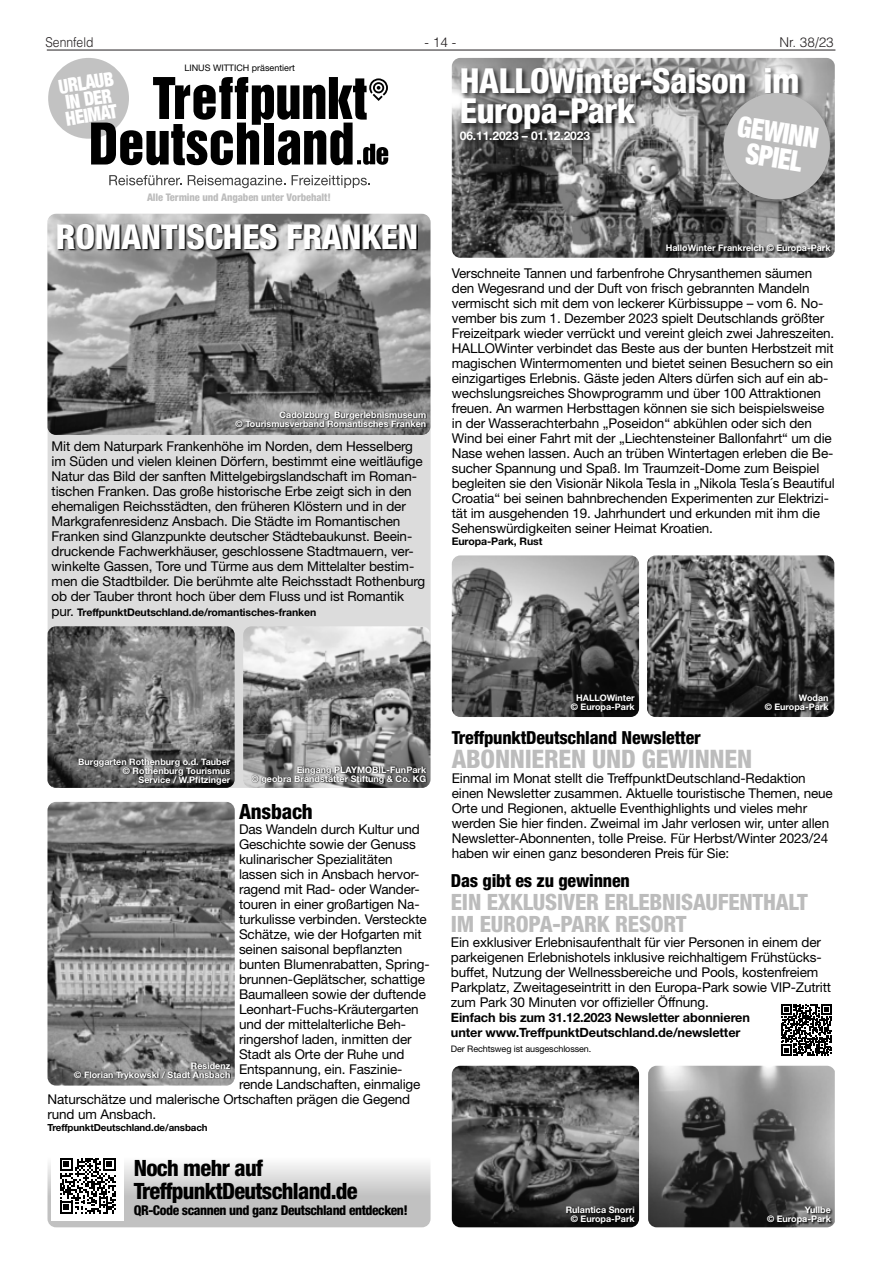
<style>
.page{position:relative;width:881px;height:1263px;background:#fff}
.page>*{position:absolute;margin:0;border:0;box-sizing:border-box;transform-origin:0 0}
.t1{font:800 condensed 34.5px/30px "Helvetica Neue LT";letter-spacing:-.01em;color:#fff}
.t2{font:900 condensed 28.5px/25.5px "Helvetica Neue";color:#fff;text-align:center;scale:.9 1}
.t3{font:800 condensed 25.5px "Helvetica Neue LT";letter-spacing:-.01em;color:#bcbcbc}
.t4{font:800 condensed 22.5px/22.5px "Helvetica Neue LT";letter-spacing:-.01em;color:#bcbcbc}
.t5{font:800 condensed 22.5px/22.5px "Helvetica Neue LT";letter-spacing:-.03em;color:#000}
.t6{font:800 condensed 21px "Helvetica Neue LT";letter-spacing:-.01em;color:#000}
.t7{font:900 condensed 19.5px/16.5px "Helvetica Neue";color:#fff;scale:.9 1}
.t8{font:800 condensed 18px "Helvetica Neue LT";letter-spacing:-.01em;color:#000}
.t9{font:13.5px/15px "Helvetica Neue LT";letter-spacing:-.01em;color:#000}
.t10{font:800 condensed 13.5px "Helvetica Neue LT";letter-spacing:-.03em;color:#000}
.t11{font:300 13.5px "Helvetica LT";color:#231f20}
.t12{font:300 13.5px "Helvetica LT";color:#231f20;scale:.9 1}
.t13{font:700 12.75px/15px "Helvetica Neue LT";letter-spacing:-.01em;color:#000}
.t14{font:700 12px "Helvetica Neue LT";letter-spacing:-.01em;color:#fff}
.t15{font:700 10.5px "Helvetica Neue LT";letter-spacing:-.01em;color:#000}
.t16{font:800 condensed 10.5px "Helvetica Neue LT";letter-spacing:-.01em;color:#bcbcbc}
.t17{font:700 9.75px "Helvetica Neue LT";letter-spacing:-.01em;color:#000}
.t18{font:700 9px/9px "Helvetica Neue LT";color:#fff;text-align:right}
.t19{font:9px "Helvetica Neue LT";letter-spacing:-.01em;color:#000}
.s1{font-weight:400;font-size:13.5px}
</style>
<div class="page">
<hr style="left:47px;top:50px;width:788px;height:1px;background:#231f20">
<div style="left:48px;top:58px;width:81px;height:81px;background:#bcbcbc;border-radius:50%"></div>
<svg style="left:109px;top:175px;width:72px;height:10px"></svg>
<svg style="left:188px;top:175px;width:97px;height:13px"></svg>
<svg style="left:291px;top:175px;width:79px;height:13px"></svg>
<svg style="left:91px;top:77px;width:297px;height:88px"></svg>
<svg style="left:47px;top:1144px;width:383px;height:83px"></svg>
<div style="left:52px;top:1149px;width:72px;height:72px;background:#fff"></div>
<svg style="left:60px;top:1158px;width:56px;height:56px"></svg>
<div style="left:48px;top:214px;width:382px;height:574px;background:#dcdcdc;border-radius:9px"></div>
<img style="left:47px;top:214px;width:383px;height:221px">
<img style="left:47px;top:626px;width:187px;height:162px">
<img style="left:243px;top:626px;width:187px;height:162px">
<svg style="left:251px;top:766px;width:176px;height:18px"></svg>
<svg style="left:79px;top:758px;width:152px;height:27px"></svg>
<svg style="left:235px;top:411px;width:191px;height:17px"></svg>
<svg style="left:58px;top:223px;width:360px;height:28px"></svg>
<img style="left:47px;top:802px;width:188px;height:283px">
<svg style="left:74px;top:1062px;width:157px;height:18px"></svg>
<img style="left:451px;top:58px;width:383px;height:200px">
<svg style="left:666px;top:246px;width:165px;height:9px"></svg>
<img style="left:451px;top:555px;width:187px;height:162px">
<img style="left:647px;top:555px;width:187px;height:162px">
<svg style="left:571px;top:694px;width:65px;height:19px"></svg>
<svg style="left:764px;top:694px;width:66px;height:19px"></svg>
<div style="left:458px;top:66px;width:346px;height:81px;background:#000;opacity:.75"></div>
<div style="left:720px;top:90px;width:114px;height:124px;background:#000;opacity:.25"></div>
<div style="left:723px;top:93px;width:106px;height:106px;background:#bcbcbc;border-radius:50%"></div>
<img style="left:451px;top:1066px;width:187px;height:161px">
<img style="left:648px;top:1066px;width:186px;height:161px">
<svg style="left:566px;top:1207px;width:70px;height:18px"></svg>
<svg style="left:767px;top:1207px;width:65px;height:18px"></svg>
<svg style="left:781px;top:1004px;width:50px;height:51px"></svg>
<p class="t12" style="left:45px;top:34px;width:55px">Sennfeld</p>
<p class="t11" style="left:424px;top:34px;width:33px">- 14 -</p>
<p class="t11" style="left:779px;top:34px;width:56px">Nr. 38/23</p>
<p class="t19" style="left:184px;top:63px;width:112px">LINUS WITTICH präsentiert</p>
<h3 class="t7" style="left:57px;top:78px;width:63px;rotate:-9deg">URLAUB<br>IN DER<br>HEIMAT</h3>
<h1 class="t1" style="left:459px;top:65px;width:341px">HALLOWinter-Saison im<br>Europa-Park</h1>
<p class="t14" style="left:459px;top:128px;width:132px">06.11.2023 – 01.12.2023</p>
<h2 class="t2" style="left:739px;top:111px;width:92px;rotate:9deg">GEWINN<br>SPIEL</h2>
<p class="t16" style="left:147px;top:191px;width:185px">Alle Termine und Angaben unter Vorbehalt!</p>
<h1 class="t1" style="left:56px;top:221px;width:364px">ROMANTISCHES FRANKEN</h1>
<p class="t18" style="left:235px;top:410px;width:192px">Cadolzburg Burgerlebnismuseum<br>© Tourismusverband Romantisches Franken</p>
<p class="t9" style="left:52px;top:438px;width:375px">Mit dem Naturpark Frankenhöhe im Norden, dem Hesselberg im Süden und vielen kleinen Dörfern, bestimmt eine weitläufige Natur das Bild der sanften Mittelgebirgslandschaft im Roman&shy;tischen Franken. Das große historische Erbe zeigt sich in den ehemaligen Reichsstädten, den früheren Klöstern und in der Markgrafenresidenz Ansbach. Die Städte im Romantischen Franken sind Glanzpunkte deutscher Städtebaukunst. Beein&shy;druckende Fachwerkhäuser, geschlossene Stadtmauern, ver&shy;winkelte Gassen, Tore und Türme aus dem Mittelalter bestim&shy;men die Stadtbilder. Die berühmte alte Reichsstadt Rothenburg ob der Tauber thront hoch über dem Fluss und ist Romantik</p>
<p class="t15" style="left:52px;top:605px;width:266px"><span class="s1">pur.</span> TreffpunktDeutschland.de/romantisches-franken</p>
<p class="t18" style="left:665px;top:244px;width:166px">HalloWinter Frankreich © Europa-Park</p>
<p class="t9" style="left:451px;top:265px;width:384px">Verschneite Tannen und farbenfrohe Chrysanthemen säumen den Wegesrand und der Duft von frisch gebrannten Mandeln vermischt sich mit dem von leckerer Kürbissuppe – vom 6. No&shy;vember bis zum 1. Dezember 2023 spielt Deutschlands größter Freizeitpark wieder verrückt und vereint gleich zwei Jahreszeiten.<br>HALLOWinter verbindet das Beste aus der bunten Herbstzeit mit magischen Wintermomenten und bietet seinen Besuchern so ein einzigartiges Erlebnis. Gäste jeden Alters dürfen sich auf ein ab&shy;wechslungsreiches Showprogramm und über 100 Attraktionen freuen. An warmen Herbsttagen können sie sich beispielsweise in der Wasserachterbahn „Poseidon“ abkühlen oder sich den Wind bei einer Fahrt mit der „Liechtensteiner Ballonfahrt“ um die Nase wehen lassen. Auch an trüben Wintertagen erleben die Be&shy;sucher Spannung und Spaß. Im Traumzeit-Dome zum Beispiel begleiten sie den Visionär Nikola Tesla in „Nikola Tesla´s Beautiful Croatia“ bei seinen bahnbrechenden Experimenten zur Elektrizi&shy;tät im ausgehenden 19. Jahrhundert und erkunden mit ihm die Sehenswürdigkeiten seiner Heimat Kroatien.</p>
<p class="t15" style="left:451px;top:535px;width:92px">Europa-Park, Rust</p>
<p class="t18" style="left:78px;top:757px;width:154px">Burggarten Rothenburg o.d. Tauber © Rothenburg Tourismus<br>Service / W.Pfitzinger</p>
<p class="t18" style="left:251px;top:765px;width:176px">Eingang PLAYMOBIL-FunPark<br>© geobra Brandstätter Stiftung &amp; Co. KG</p>
<h3 class="t6" style="left:239px;top:798px;width:75px">Ansbach</h3>
<p class="t9" style="left:239px;top:821px;width:182px">Das Wandeln durch Kultur und</p>
<p class="t9" style="left:239px;top:836px;width:178px">Geschichte sowie der Genuss</p>
<p class="t9" style="left:239px;top:851px;width:155px">kulinarischer Spezialitäten</p>
<p class="t9" style="left:239px;top:866px;width:182px">lassen sich in Ansbach hervor-</p>
<p class="t9" style="left:239px;top:881px;width:182px">ragend mit Rad- oder Wander-</p>
<p class="t9" style="left:239px;top:896px;width:182px">touren in einer großartigen Na-</p>
<p class="t9" style="left:239px;top:911px;width:189px">turkulisse verbinden. Versteckte</p>
<p class="t9" style="left:239px;top:926px;width:184px">Schätze, wie der Hofgarten mit</p>
<p class="t9" style="left:239px;top:941px;width:165px">seinen saisonal bepflanzten</p>
<p class="t9" style="left:239px;top:956px;width:192px">bunten Blumenrabatten, Spring-</p>
<p class="t9" style="left:239px;top:971px;width:187px">brunnen-Geplätscher, schattige</p>
<p class="t9" style="left:239px;top:986px;width:188px">Baumalleen sowie der duftende</p>
<p class="t9" style="left:239px;top:1001px;width:181px">Leonhart-Fuchs-Kräutergarten</p>
<p class="t9" style="left:239px;top:1016px;width:169px">und der mittelalterliche Beh-</p>
<p class="t9" style="left:239px;top:1031px;width:174px">ringershof laden, inmitten der</p>
<p class="t9" style="left:239px;top:1046px;width:167px">Stadt als Orte der Ruhe und</p>
<p class="t9" style="left:239px;top:1061px;width:165px">Entspannung, ein. Faszinie-</p>
<p class="t9" style="left:239px;top:1076px;width:183px">rende Landschaften, einmalige</p>
<p class="t9" style="left:47px;top:1091px;width:364px">Naturschätze und malerische Ortschaften prägen die Gegend</p>
<p class="t9" style="left:47px;top:1106px;width:110px">rund um Ansbach.</p>
<p class="t17" style="left:47px;top:1121px;width:162px">TreffpunktDeutschland.de/ansbach</p>
<p class="t18" style="left:74px;top:1060px;width:158px">Residenz<br>© Florian Trykowski / Stadt Ansbach</p>
<h3 class="t5" style="left:134px;top:1157px;width:225px">Noch mehr auf<br>TreffpunktDeutschland.de</h3>
<p class="t10" style="left:134px;top:1202px;width:276px">QR-Code scannen und ganz Deutschland entdecken!</p>
<p class="t18" style="left:570px;top:693px;width:65px;text-align:center">HALLOWinter © Europa-Park</p>
<p class="t18" style="left:764px;top:693px;width:65px">Wodan<br>© Europa-Park</p>
<h3 class="t8" style="left:451px;top:727px;width:250px">TreffpunktDeutschland Newsletter</h3>
<h3 class="t3" style="left:451px;top:743px;width:302px">ABONNIEREN UND GEWINNEN</h3>
<p class="t9" style="left:451px;top:771px;width:382px">Einmal im Monat stellt die TreffpunktDeutschland-Redaktion einen Newsletter zusammen. Aktuelle touristische Themen, neue Orte und Regionen, aktuelle Eventhighlights und vieles mehr werden Sie hier finden. Zweimal im Jahr verlosen wir, unter allen Newsletter-Abonnenten, tolle Preise. Für Herbst/Winter 2023/24 haben wir einen ganz besonderen Preis für Sie:</p>
<h3 class="t8" style="left:450px;top:870px;width:180px">Das gibt es zu gewinnen</h3>
<h3 class="t4" style="left:450px;top:890px;width:358px">EIN EXKLUSIVER ERLEBNISAUFENTHALT<br>IM EUROPA-PARK RESORT</h3>
<p class="t9" style="left:450px;top:935px;width:381px">Ein exklusiver Erlebnisaufenthalt für vier Personen in einem der parkeigenen Erlebnishotels inklusive reichhaltigem Frühstücks&shy;buffet, Nutzung der Wellnessbereiche und Pools, kostenfreiem Parkplatz, Zweitageseintritt in den Europa-Park sowie VIP-Zutritt zum Park 30 Minuten vor offizieller Öffnung.</p>
<p class="t13" style="left:450px;top:1010px;width:300px">Einfach bis zum 31.12.2023 Newsletter abonnieren unter www.TreffpunktDeutschland.de/newsletter</p>
<p class="t19" style="left:450px;top:1044px;width:142px">Der Rechtsweg ist ausgeschlossen.</p>
<p class="t18" style="left:565px;top:1205px;width:70px;text-align:center">Rulantica Snorri © Europa-Park</p>
<p class="t18" style="left:766px;top:1205px;width:65px">Yullbe<br>© Europa-Park</p>
</div>
